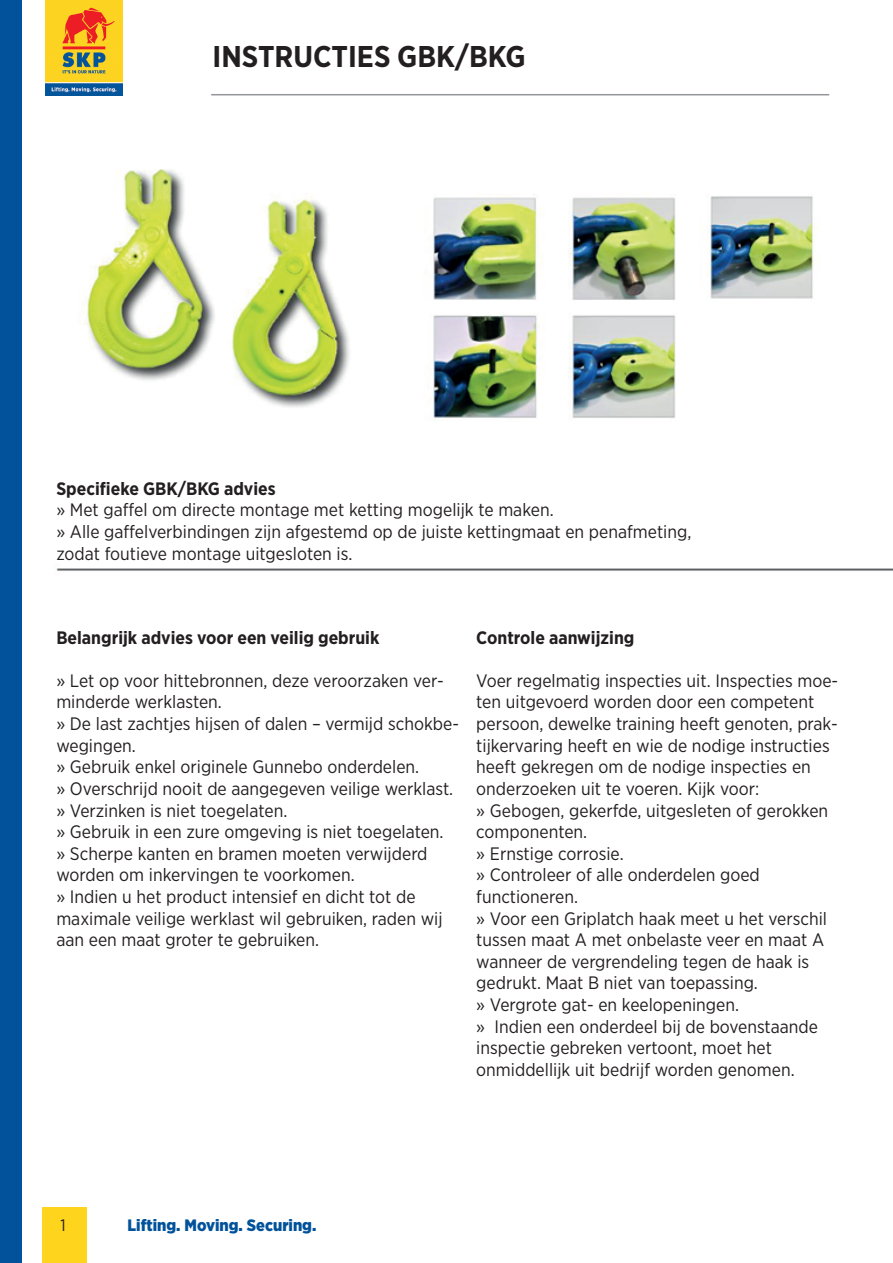
<style>
.page{position:relative;width:893px;height:1263px;background:#fff}
.page>*{position:absolute;margin:0;border:0;box-sizing:border-box;transform-origin:0 0}
.t1{font:700 30px "Gotham Narrow";color:#231f20}
.t2{font:18px/21.6px "Gotham Narrow";color:#231f20}
.t3{font:700 18px "Gotham Narrow";color:#231f20}
.t4{font:900 16.5px "Gotham Narrow";color:#01529b}
.t5{font:16.5px "Gotham Narrow";color:#231f20}
</style>
<div class="page">
<div style="left:43px;top:1208px;width:44px;height:55px;background:#fed41d"></div>
<hr style="left:211px;top:94px;width:618px;height:1px;background:#939598">
<div style="left:0;top:0;width:21px;height:1263px;background:#01529b"></div>
<img style="left:45px;top:0;width:77px;height:95px">
<img style="left:56px;top:169px;width:837px;height:402px">
<h1 class="t1" style="left:213px;top:37px;width:314px">INSTRUCTIES GBK/BKG</h1>
<p class="t3" style="left:56px;top:477px;width:221px">Specifieke GBK/BKG advies</p>
<p class="t2" style="left:56px;top:499px;width:636px">» Met gaffel om directe montage met ketting mogelijk te maken.<br>» Alle gaffelverbindingen zijn afgestemd op de juiste kettingmaat en penafmeting, zodat foutieve montage uitgesloten is.</p>
<p class="t3" style="left:56px;top:626px;width:325px">Belangrijk advies voor een veilig gebruik</p>
<p class="t2" style="left:56px;top:669px;width:404px">» Let op voor hittebronnen, deze veroorzaken ver&shy;minderde werklasten.<br>» De last zachtjes hijsen of dalen – vermijd schokbe&shy;wegingen.<br>» Gebruik enkel originele Gunnebo onderdelen.<br>» Overschrijd nooit de aangegeven veilige werklast. » Verzinken is niet toegelaten.<br>» Gebruik in een zure omgeving is niet toegelaten.<br>» Scherpe kanten en bramen moeten verwijderd worden om inkervingen te voorkomen.<br>» Indien u het product intensief en dicht tot de maximale veilige werklast wil gebruiken, raden wij aan een maat groter te gebruiken.</p>
<p class="t3" style="left:476px;top:626px;width:160px">Controle aanwijzing</p>
<p class="t2" style="left:476px;top:669px;width:363px">Voer regelmatig inspecties uit. Inspecties moe&shy;ten uitgevoerd worden door een competent persoon, dewelke training heeft genoten, prak&shy;tijkervaring heeft en wie de nodige instructies heeft gekregen om de nodige inspecties en onderzoeken uit te voeren. Kijk voor:<br>» Gebogen, gekerfde, uitgesleten of gerokken componenten.<br>» Ernstige corrosie.<br>» Controleer of alle onderdelen goed functioneren.<br>» Voor een Griplatch haak meet u het verschil tussen maat A met onbelaste veer en maat A wanneer de vergrendeling tegen de haak is gedrukt. Maat B niet van toepassing.<br>» Vergrote gat- en keelopeningen.<br>» Indien een onderdeel bij de bovenstaande inspectie gebreken vertoont, moet het onmiddellijk uit bedrijf worden genomen.</p>
<p class="t5" style="left:60px;top:1216px;width:7px">1</p>
<p class="t4" style="left:128px;top:1214px;width:190px">Lifting. Moving. Securing.</p>
</div>
